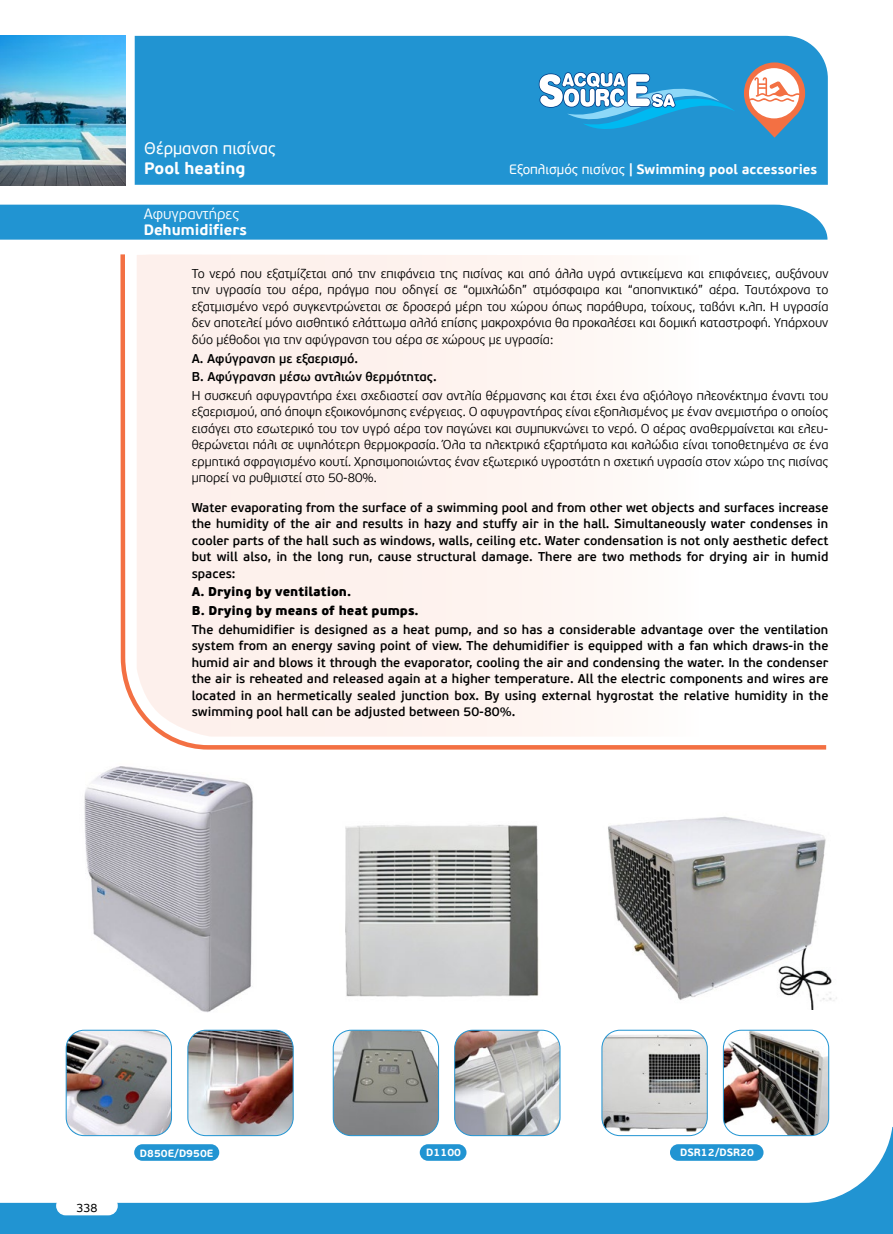
<style>
.page{position:relative;width:893px;height:1234px;background:#fff}
.page>*{position:absolute;margin:0;border:0;box-sizing:border-box;transform-origin:0 0}
.t1{font:16.5px "PF Beau Sans Pro";color:#fff}
.t2{font:700 16.5px "PF Beau Sans Pro";color:#fff}
.t3{font:700 15px "PF Beau Sans Pro";color:#fff}
.t4{font:300 15px "PF Beau Sans Pro";color:#fff}
.t5{font:700 13.5px "PF Beau Sans Pro";color:#fff}
.t6{font:300 12.75px/16.5px "PF Beau Sans Pro";color:#000;text-align:justify}
.t7{font:600 12.75px/16.5px "PF Beau Sans Pro";color:#000;text-align:justify}
.t8{font:900 12.75px/18.6px "PF Beau Sans Pro";color:#000}
.t9{font:12px "PF Beau Sans Pro";color:#000}
.t10{font:700 10.5px "PF Beau Sans Pro";color:#fff}
.s1{font-weight:400}
</style>
<div class="page">
<svg style="left:0;top:1127px;width:893px;height:106px"></svg>
<div style="left:57px;top:1196px;width:60px;height:18px;background:#fff;border-radius:9px"></div>
<div style="left:56px;top:1195px;width:62px;height:19px;border:2px solid #fff;border-radius:9px"></div>
<div style="left:135px;top:36px;width:693px;height:149px;background:#2194d2"></div>
<div style="left:0;top:204px;width:827px;height:35px;background:#2194d2"></div>
<svg style="left:538px;top:71px;width:197px;height:76px;background:#46a6d9"></svg>
<img style="left:0;top:36px;width:125px;height:149px">
<svg style="left:744px;top:62px;width:61px;height:76px"></svg>
<svg style="left:120px;top:254px;width:707px;height:496px"></svg>
<img style="left:84px;top:766px;width:169px;height:246px">
<div style="left:134px;top:1143px;width:85px;height:17px;background:#2194d2;border-radius:8px"></div>
<img style="left:608px;top:816px;width:229px;height:193px">
<div style="left:670px;top:1143px;width:93px;height:17px;background:#2194d2;border-radius:8px"></div>
<img style="left:66px;top:1031px;width:106px;height:104px">
<div style="left:66px;top:1029px;width:106px;height:106px;border:1px solid #2194d2;border-radius:18px"></div>
<img style="left:188px;top:1031px;width:105px;height:104px">
<div style="left:187px;top:1029px;width:107px;height:106px;border:1px solid #2194d2;border-radius:18px"></div>
<div style="left:420px;top:1143px;width:46px;height:17px;background:#2194d2;border-radius:8px"></div>
<img style="left:345px;top:825px;width:194px;height:172px">
<img style="left:333px;top:1031px;width:106px;height:104px">
<div style="left:333px;top:1029px;width:106px;height:106px;border:1px solid #2194d2;border-radius:18px"></div>
<img style="left:455px;top:1031px;width:105px;height:104px">
<div style="left:454px;top:1029px;width:106px;height:106px;border:1px solid #2194d2;border-radius:18px"></div>
<img style="left:602px;top:1031px;width:105px;height:100px">
<div style="left:601px;top:1029px;width:107px;height:106px;border:1px solid #2194d2;border-radius:18px"></div>
<img style="left:723px;top:1031px;width:106px;height:104px">
<div style="left:723px;top:1029px;width:106px;height:106px;border:1px solid #2194d2;border-radius:18px"></div>
<p class="t1" style="left:144px;top:139px;width:133px">Θέρμανση πισίνας</p>
<p class="t2" style="left:144px;top:158px;width:103px">Pool heating</p>
<p class="t4" style="left:144px;top:205px;width:97px">Αφυγραντήρες</p>
<p class="t3" style="left:144px;top:221px;width:105px">Dehumidifiers</p>
<p class="t5" style="left:509px;top:161px;width:310px"><span class="s1">Εξοπλισμός πισίνας</span> | Swimming pool accessories</p>
<p class="t6" style="left:192px;top:265px;width:638px">Το νερό που εξατμίζεται από την επιφάνεια της πισίνας και από άλλα υγρά αντικείμενα και επιφάνειες, αυξάνουν την υγρασία του αέρα, πράγμα που οδηγεί σε “ομιχλώδη” ατμόσφαιρα και “αποπνικτικό” αέρα. Ταυτόχρονα το εξατμισμένο νερό συγκεντρώνεται σε δροσερά μέρη του χώρου όπως παράθυρα, τοίχους, ταβάνι κ.λπ. Η υγρασία δεν αποτελεί μόνο αισθητικό ελάττωμα αλλά επίσης μακροχρόνια θα προκαλέσει και δομική καταστροφή. Υπάρχουν δύο μέθοδοι για την αφύγρανση του αέρα σε χώρους με υγρασία:</p>
<p class="t7" style="left:192px;top:349px;width:246px;line-height:18.6px">Α. Αφύγρανση με εξαερισμό.<br>Β. Αφύγρανση μέσω αντλιών θερμότητας.</p>
<p class="t6" style="left:192px;top:387px;width:638px">Η συσκευή αφυγραντήρα έχει σχεδιαστεί σαν αντλία θέρμανσης και έτσι έχει ένα αξιόλογο πλεονέκτημα έναντι του εξαερισμού, από άποψη εξοικονόμησης ενέργειας. Ο αφυγραντήρας είναι εξοπλισμένος με έναν ανεμιστήρα ο οποίος εισάγει στο εσωτερικό του τον υγρό αέρα τον παγώνει και συμπυκνώνει το νερό. Ο αέρας αναθερμαίνεται και ελευ&shy;θερώνεται πάλι σε υψηλότερη θερμοκρασία. Όλα τα ηλεκτρικά εξαρτήματα και καλώδια είναι τοποθετημένα σε ένα ερμητικά σφραγισμένο κουτί. Χρησιμοποιώντας έναν εξωτερικό υγροστάτη η σχετική υγρασία στον χώρο της πισίνας μπορεί να ρυθμιστεί στο 50-80%.</p>
<p class="t7" style="left:192px;top:499px;width:638px">Water evaporating from the surface of a swimming pool and from other wet objects and surfaces increase the humidity of the air and results in hazy and stuffy air in the hall. Simultaneously water condenses in coοler parts of the hall such as windows, walls, ceiling etc. Water condensation is not only aesthetic defect but will also, in the long run, cause structural damage. There are two methods for drying air in humid spaces:</p>
<p class="t8" style="left:192px;top:582px;width:228px">A. Drying by ventilation.<br>B. Drying by means of heat pumps.</p>
<p class="t7" style="left:192px;top:621px;width:638px">The dehumidifier is designed as a heat pump, and so has a considerable advantage over the ventilation system from an energy saving point of view. The dehumidifier is equipped with a fan which draws-in the humid air and blows it through the evaporator, cooling the air and condensing the water. In the condenser the air is reheated and released again at a higher temperature. All the electric components and wires are located in an hermetically sealed junction box. By using external hygrostat the relative humidity in the swimming pool hall can be adjusted between 50-80%.</p>
<p class="t9" style="left:76px;top:1200px;width:23px">338</p>
<p class="t10" style="left:140px;top:1146px;width:75px">D850E/D950E</p>
<p class="t10" style="left:426px;top:1145px;width:36px">D1100</p>
<p class="t10" style="left:680px;top:1145px;width:75px">DSR12/DSR20</p>
</div>
